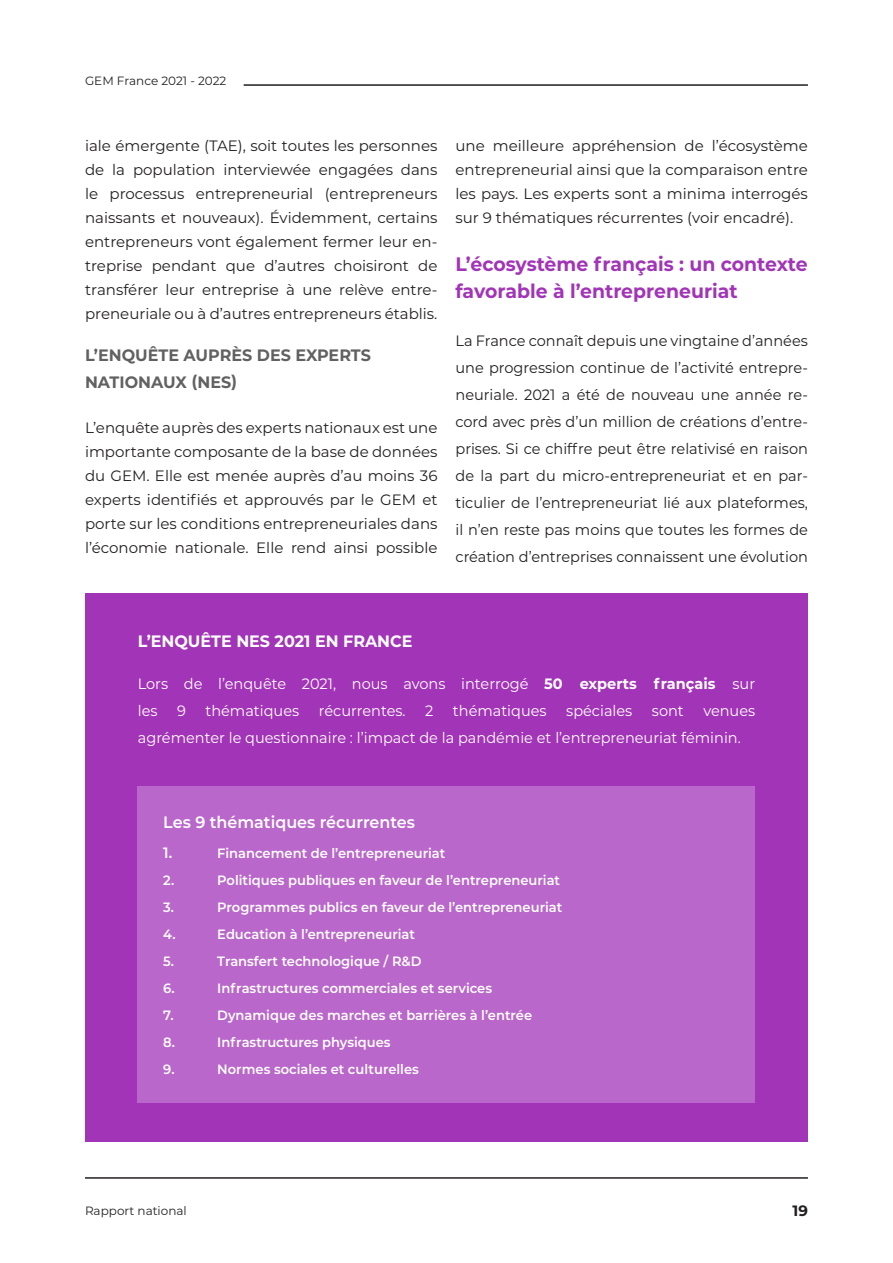
<style>
.page{position:relative;width:893px;height:1263px;background:#fff}
.page>*{position:absolute;margin:0;border:0;box-sizing:border-box;transform-origin:0 0}
.t1{font:700 19.5px/27px "Montserrat";color:#a234b8}
.t2{font:700 16.5px/27px "Montserrat";color:#616161}
.t3{font:600 16.5px "Montserrat";color:#fff}
.t4{font:700 16.5px "Montserrat";color:#fff}
.t5{font:15px/24px "Montserrat";color:#231f20;text-align:justify}
.t6{font:15px/27px "Montserrat";color:#fff}
.t7{font:700 15px "Montserrat";color:#231f20}
.t8{font:600 15px "Montserrat";color:#fff}
.t9{font:600 13.5px "Montserrat";color:#fff}
.t10{font:12px "Montserrat";color:#231f20}
.s1{font-weight:700}
</style>
<div class="page">
<hr style="left:244px;top:84px;width:564px;height:2px;background:#231f20">
<hr style="left:85px;top:1177px;width:723px;height:2px;background:#231f20">
<div style="left:85px;top:592px;width:723px;height:549px;background:#a234b8"></div>
<div style="left:138px;top:787px;width:617px;height:316px;background:#b967ca"></div>
<p class="t10" style="left:85px;top:72px;width:143px">GEM France 2021 - 2022</p>
<p class="t5" style="left:85px;top:133px;width:354px">iale émergente (TAE), soit toutes les personnes de la population interviewée engagées dans le processus entrepreneurial (entrepreneurs naissants et nouveaux). Évidemment, certains entrepreneurs vont également fermer leur en&shy;treprise pendant que d’autres choisiront de transférer leur entreprise à une relève entre&shy;preneuriale ou à d’autres entrepreneurs établis.</p>
<h3 class="t2" style="left:85px;top:340px;width:287px">L’ENQUÊTE AUPRÈS DES EXPERTS<br>NATIONAUX (NES)</h3>
<p class="t5" style="left:85px;top:415px;width:354px">L’enquête auprès des experts nationaux est une importante composante de la base de données du GEM. Elle est menée auprès d’au moins 36 experts identifiés et approuvés par le GEM et porte sur les conditions entrepreneuriales dans l’économie nationale. Elle rend ainsi possible</p>
<p class="t5" style="left:455px;top:133px;width:354px">une meilleure appréhension de l’écosystème entrepreneurial ainsi que la comparaison entre les pays. Les experts sont a minima interrogés sur 9 thématiques récurrentes (voir encadré).</p>
<h2 class="t1" style="left:455px;top:249px;width:354px">L’écosystème français : un contexte favorable à l’entrepreneuriat</h2>
<p class="t5" style="left:455px;top:327px;width:354px;line-height:27px">La France connaît depuis une vingtaine d’années une progression continue de l’activité entrepre&shy;neuriale. 2021 a été de nouveau une année re&shy;cord avec près d’un million de créations d’entre&shy;prises. Si ce chiffre peut être relativisé en raison de la part du micro-entrepreneuriat et en par&shy;ticulier de l’entrepreneuriat lié aux plateformes, il n’en reste pas moins que toutes les formes de création d’entreprises connaissent une évolution</p>
<h3 class="t4" style="left:138px;top:630px;width:276px">L’ENQUÊTE NES 2021 EN FRANCE</h3>
<p class="t6" style="left:138px;top:670px;width:619px">Lors de l’enquête 2021, nous avons interrogé <span class="s1">50 experts français</span> sur les</p>
<p class="t6" style="left:177px;top:697px;width:10px">9</p>
<p class="t6" style="left:205px;top:697px;width:95px">thématiques</p>
<p class="t6" style="left:319px;top:697px;width:88px">récurrentes.</p>
<p class="t6" style="left:425px;top:697px;width:10px">2</p>
<p class="t6" style="left:453px;top:697px;width:95px">thématiques</p>
<p class="t6" style="left:566px;top:697px;width:68px">spéciales</p>
<p class="t6" style="left:652px;top:697px;width:33px">sont</p>
<p class="t6" style="left:138px;top:697px;width:619px;text-indent:566px">venues agrémenter le questionnaire : l’impact de la pandémie et l’entrepreneuriat féminin.</p>
<p class="t3" style="left:163px;top:811px;width:253px">Les 9 thématiques récurrentes</p>
<p class="t8" style="left:163px;top:842px;width:11px">1.</p>
<p class="t9" style="left:217px;top:844px;width:230px">Financement de l’entrepreneuriat</p>
<p class="t9" style="left:163px;top:871px;width:12px">2.</p>
<p class="t9" style="left:217px;top:871px;width:344px">Politiques publiques en faveur de l’entrepreneuriat</p>
<p class="t9" style="left:163px;top:898px;width:12px">3.</p>
<p class="t9" style="left:217px;top:898px;width:346px">Programmes publics en faveur de l’entrepreneuriat</p>
<p class="t9" style="left:163px;top:925px;width:14px">4.</p>
<p class="t9" style="left:217px;top:925px;width:199px">Education à l’entrepreneuriat</p>
<p class="t9" style="left:163px;top:952px;width:12px">5.</p>
<p class="t9" style="left:217px;top:952px;width:206px">Transfert technologique / R&amp;D</p>
<p class="t9" style="left:163px;top:979px;width:13px">6.</p>
<p class="t9" style="left:217px;top:979px;width:276px">Infrastructures commerciales et services</p>
<p class="t9" style="left:163px;top:1006px;width:12px">7.</p>
<p class="t9" style="left:217px;top:1006px;width:316px">Dynamique des marches et barrières à l’entrée</p>
<p class="t9" style="left:163px;top:1033px;width:13px">8.</p>
<p class="t9" style="left:217px;top:1033px;width:175px">Infrastructures physiques</p>
<p class="t9" style="left:163px;top:1060px;width:13px">9.</p>
<p class="t9" style="left:217px;top:1060px;width:203px">Normes sociales et culturelles</p>
<p class="t10" style="left:85px;top:1202px;width:103px">Rapport national</p>
<p class="t7" style="left:792px;top:1200px;width:17px">19</p>
</div>
